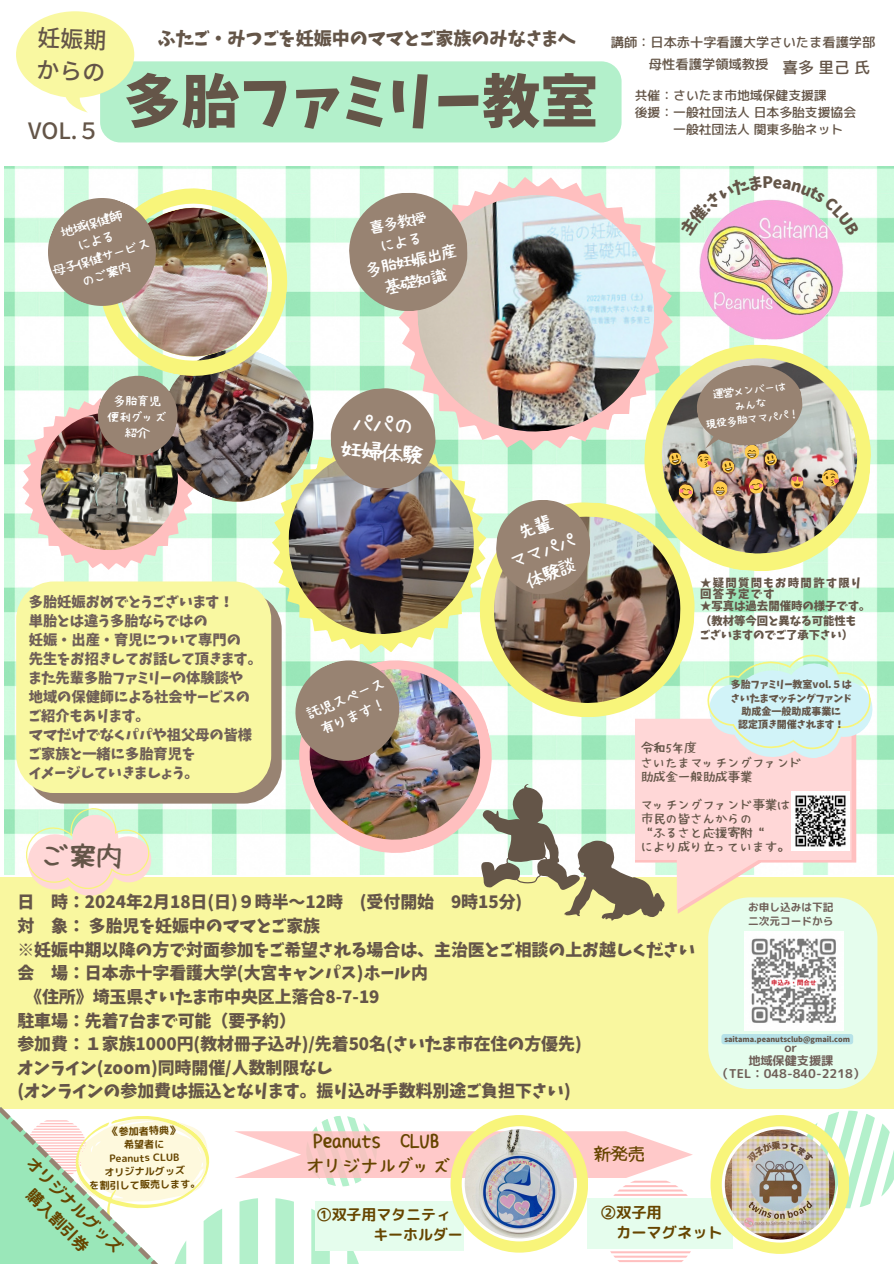
<style>
.page{position:relative;width:894px;height:1264px;background:#fff}
.page>*{position:absolute;margin:0;border:0;box-sizing:border-box;transform-origin:0 0}
.t1{font:58.05px "Keifont";color:#645548}
.t2{font:500 22.5px "Noto Sans JP";color:#645548}
.t3{font:20.55px "Hanazome Font";color:#fff}
.t4{font:19.35px "Hanazome Font";color:#664500}
.t5{font:18px "Keifont";color:#645548}
.t6{font:18px "Hanazome Font";color:#664500}
.t7{font:17.1px "Hanazome Font";color:#fff}
.t8{font:17.1px "Hanazome Font";color:#664500}
.t9{font:16.95px "Keifont";color:#645548}
.t10{font:16.05px "rounded mplus 1 p bold";color:#664500}
.t11{font:15.6px "rounded mplus 1 p medium";letter-spacing:.15em;color:#645548}
.t12{font:15.45px/21.6px "Hanazome Font";color:#fff;text-align:center}
.t13{font:15.3px "rounded mplus 1 p bold";color:#664500}
.t14{font:14.85px "rounded mplus 1 p bold";color:#664500}
.t15{font:14.25px "Keifont";color:#6f5f58}
.t16{font:14.1px "Hanazome Font";color:#fff}
.t17{font:13.95px "Hanazome Font";color:#fff}
.t18{font:13.2px "rounded mplus 1 p medium";color:#645548}
.t19{font:12.75px "rounded mplus 1 p medium";color:#645548}
.t20{font:12.6px/17.5px "Hanazome Font";color:#fff;text-align:center}
.t21{font:12.15px "Hanazome Font";letter-spacing:.025em;color:#645548}
.t22{font:12.15px "rounded mplus 1 p bold";color:#6f5f58}
.t23{font:11.85px "Hanazome Font";color:#fff}
.t24{font:11.4px "Keifont";color:#645548}
.t25{font:11.4px "Keifont";letter-spacing:.115em;color:#645548}
.t26{font:10.65px "rounded mplus 1 p bold";color:#6f5f58}
.t27{font:10.5px "Hanazome Font";color:#fff}
.t28{font:10.05px "Keifont";color:#645548}
.t29{font:10.05px "rounded mplus 1 p bold";color:#664500}
.t30{font:7.35px "Keifont";color:#645548}
</style>
<div class="page">
<div style="left:0;top:877px;width:893px;height:231px;background:#f9f79f"></div>
<img style="left:4px;top:166px;width:889px;height:708px">
<svg style="left:4px;top:377px;width:211px;height:213px"></svg>
<img style="left:38px;top:460px;width:142px;height:92px">
<img style="left:150px;top:339px;width:174px;height:173px">
<svg style="left:637px;top:338px;width:239px;height:239px"></svg>
<img style="left:656px;top:353px;width:206px;height:206px">
<img style="left:683px;top:169px;width:168px;height:187px">
<svg style="left:388px;top:166px;width:295px;height:294px"></svg>
<img style="left:412px;top:190px;width:247px;height:246px">
<svg style="left:252px;top:418px;width:254px;height:224px"></svg>
<img style="left:286px;top:447px;width:189px;height:189px">
<svg style="left:479px;top:502px;width:215px;height:134px;fill:#f8f57a"></svg>
<img style="left:493px;top:516px;width:187px;height:120px">
<svg style="left:281px;top:642px;width:7px;height:229px"></svg>
<svg style="left:27px;top:592px;width:254px;height:211px;background:#a49484"></svg>
<div style="left:16px;top:581px;width:255px;height:212px;background:#f9f8a1"></div>
<div style="left:587px;top:1197px;width:145px;height:51px;background:#e5fded"></div>
<svg style="left:86px;top:175px;width:215px;height:214px"></svg>
<svg style="left:710px;top:1108px;width:183px;height:145px"></svg>
<svg style="left:0;top:1107px;width:698px;height:156px"></svg>
<img style="left:288px;top:636px;width:593px;height:284px">
<div style="left:100px;top:61px;width:521px;height:81px;background:#b3f0cb;border-radius:20px"></div>
<div style="left:708px;top:897px;width:169px;height:192px;background:#e5fded;border-radius:42px"></div>
<img style="left:744px;top:931px;width:99px;height:99px">
<div style="left:721px;top:1034px;width:131px;height:10px;background:#b6e2e8;border-radius:3px"></div>
<img style="left:662px;top:359px;width:190px;height:194px">
<svg style="left:678px;top:175px;width:181px;height:61px"></svg>
<svg style="left:329px;top:386px;width:108px;height:104px;background:#a49787"></svg>
<svg style="left:494px;top:498px;width:98px;height:98px;background:#a4957f"></svg>
<img style="left:32px;top:182px;width:246px;height:278px">
<svg style="left:18px;top:802px;width:140px;height:94px"></svg>
<svg style="left:348px;top:191px;width:120px;height:121px;background:#a79c8a"></svg>
<svg style="left:16px;top:11px;width:118px;height:102px"></svg>
<p class="t2" style="left:28px;top:113px;width:74px">VOL.５</p>
<p class="t5" style="left:158px;top:30px;width:419px">ふたご・みつごを妊娠中のママとご家族のみなさまへ</p>
<p class="t1" style="left:123px;top:73px;width:476px">多胎ファミリー教室</p>
<p class="t18" style="left:610px;top:33px;width:266px">講師：日本赤十字看護大学さいたま看護学部</p>
<p class="t18" style="left:648px;top:54px;width:121px">母性看護学領域教授</p>
<p class="t11" style="left:782px;top:56px;width:89px">喜多里己氏</p>
<p class="t19" style="left:634px;top:86px;width:193px">共催：さいたま市地域保健支援課</p>
<p class="t19" style="left:634px;top:103px;width:223px">後援：一般社団法人日本多胎支援協会</p>
<p class="t19" style="left:673px;top:120px;width:172px">一般社団法人関東多胎ネット</p>
<p class="t20" style="left:59px;top:224px;width:65px;rotate:-17deg">地域保健師</p>
<p class="t20" style="left:51px;top:263px;width:102px;rotate:-17deg">母子保健サービスのご案内</p>
<p class="t16" style="left:368px;top:221px;width:58px;rotate:-11deg">喜多教授</p>
<p class="t12" style="left:363px;top:259px;width:94px;rotate:-12deg">多胎妊娠出産基礎知識</p>
<p class="t23" style="left:113px;top:395px;width:49px">多胎育児</p>
<p class="t23" style="left:108px;top:411px;width:61px">便利グッズ</p>
<p class="t23" style="left:125px;top:427px;width:25px">紹介</p>
<p class="t15" style="left:29px;top:595px;width:206px">多胎妊娠おめでとうございます！</p>
<p class="t15" style="left:29px;top:613px;width:180px">単胎とは違う多胎ならではの</p>
<p class="t15" style="left:29px;top:632px;width:214px">妊娠・出産・育児について専門の</p>
<p class="t15" style="left:29px;top:651px;width:235px">先生をお招きしてお話して頂きます。</p>
<p class="t15" style="left:29px;top:670px;width:216px">また先輩多胎ファミリーの体験談や</p>
<p class="t15" style="left:29px;top:689px;width:223px">地域の保健師による社会サービスの</p>
<p class="t15" style="left:29px;top:708px;width:122px">ご紹介もあります。</p>
<p class="t15" style="left:29px;top:727px;width:225px">ママだけでなくパパや祖父母の皆様</p>
<p class="t15" style="left:29px;top:746px;width:168px">ご家族と一緒に多胎育児を</p>
<p class="t15" style="left:29px;top:765px;width:171px">イメージしていきましょう。</p>
<p class="t3" style="left:342px;top:438px;width:83px;rotate:4deg">妊婦体験</p>
<p class="t17" style="left:305px;top:708px;width:85px;rotate:-24deg">託児スペース</p>
<p class="t17" style="left:319px;top:723px;width:71px;rotate:-24deg">有ります！</p>
<p class="t7" style="left:508px;top:554px;width:70px;rotate:-20deg">ママパパ</p>
<p class="t27" style="left:712px;top:389px;width:75px;rotate:-7deg">運営メンバーは</p>
<p class="t27" style="left:705px;top:419px;width:96px;rotate:-7deg">現役多胎ママパパ！</p>
<p class="t25" style="left:699px;top:577px;width:162px">★疑問質問もお時間許す限り</p>
<p class="t24" style="left:699px;top:588px;width:76px">回答予定です</p>
<p class="t24" style="left:699px;top:600px;width:172px">★写真は過去開催時の様子です。</p>
<p class="t24" style="left:699px;top:615px;width:157px">（教材等今回と異なる可能性も</p>
<p class="t24" style="left:699px;top:629px;width:155px">ございますのでご了承下さい）</p>
<p class="t28" style="left:730px;top:679px;width:122px">多胎ファミリー教室vol.５は</p>
<p class="t28" style="left:730px;top:693px;width:122px">さいたまマッチングファンド</p>
<p class="t28" style="left:741px;top:706px;width:101px">助成金一般助成事業に</p>
<p class="t28" style="left:737px;top:719px;width:108px">認定頂き開催されます！</p>
<p class="t21" style="left:641px;top:742px;width:57px">令和5年度</p>
<p class="t21" style="left:641px;top:756px;width:162px">さいたまマッチングファンド</p>
<p class="t21" style="left:641px;top:798px;width:150px">マッチングファンド事業は</p>
<p class="t21" style="left:641px;top:812px;width:113px">市民の皆さんからの</p>
<p class="t21" style="left:641px;top:826px;width:125px">”ふるさと応援寄附”</p>
<p class="t21" style="left:641px;top:841px;width:150px">により成り立っています。</p>
<p class="t21" style="left:641px;top:770px;width:113px">助成金一般助成事業</p>
<p class="t9" style="left:17px;top:893px;width:506px">日 時：2024年2月18日(日)９時半〜12時 (受付開始 9時15分)</p>
<p class="t9" style="left:17px;top:917px;width:304px">対 象：多胎児を妊娠中のママとご家族</p>
<p class="t9" style="left:17px;top:941px;width:679px">※妊娠中期以降の方で対面参加をご希望される場合は、主治医とご相談の上お越しください</p>
<p class="t9" style="left:17px;top:964px;width:412px">会 場：日本赤十字看護大学(大宮キャンパス)ホール内</p>
<p class="t9" style="left:25px;top:988px;width:356px">《住所》埼玉県さいたま市中央区上落合8-7-19</p>
<p class="t9" style="left:17px;top:1012px;width:280px">駐車場：先着7台まで可能（要予約）</p>
<p class="t9" style="left:17px;top:1035px;width:565px">参加費：１家族1000円(教材冊子込み)/先着50名(さいたま市在住の方優先)</p>
<p class="t9" style="left:17px;top:1059px;width:317px">オンライン(zoom)同時開催/人数制限なし</p>
<p class="t9" style="left:17px;top:1082px;width:554px">(オンラインの参加費は振込となります。振り込み手数料別途ご負担下さい)</p>
<p class="t26" style="left:747px;top:899px;width:87px">お申し込みは下記</p>
<p class="t26" style="left:747px;top:913px;width:87px">二次元コードから</p>
<p class="t30" style="left:724px;top:1035px;width:127px">saitama.peanutsclub@gmail.com</p>
<p class="t22" style="left:784px;top:1038px;width:14px">or</p>
<p class="t22" style="left:748px;top:1051px;width:87px">地域保健支援課</p>
<p class="t22" style="left:716px;top:1064px;width:150px">（TEL：048-840-2218）</p>
<p class="t29" style="left:108px;top:1124px;width:72px;rotate:-1deg">《参加者特典》</p>
<p class="t29" style="left:124px;top:1137px;width:42px;rotate:-1deg">希望者に</p>
<p class="t29" style="left:109px;top:1151px;width:71px;rotate:-1deg">Peanuts CLUB</p>
<p class="t29" style="left:104px;top:1164px;width:82px;rotate:-1deg">オリジナルグッズ</p>
<p class="t29" style="left:89px;top:1178px;width:112px;rotate:-1deg">を割引して販売します。</p>
<p class="t10" style="left:37px;top:1151px;width:130px;rotate:45deg">オリジナルグッズ</p>
<p class="t10" style="left:38px;top:1184px;width:82px;rotate:45deg">購入割引券</p>
<p class="t4" style="left:313px;top:1130px;width:128px">Peanuts CLUB</p>
<p class="t6" style="left:306px;top:1156px;width:145px">オリジナルグッズ</p>
<p class="t14" style="left:317px;top:1204px;width:136px">①双子用マタニティ</p>
<p class="t14" style="left:373px;top:1224px;width:91px">キーホルダー</p>
<p class="t8" style="left:593px;top:1145px;width:53px">新発売</p>
<p class="t13" style="left:600px;top:1201px;width:62px">②双子用</p>
<p class="t13" style="left:616px;top:1221px;width:108px">カーマグネット</p>
</div>
